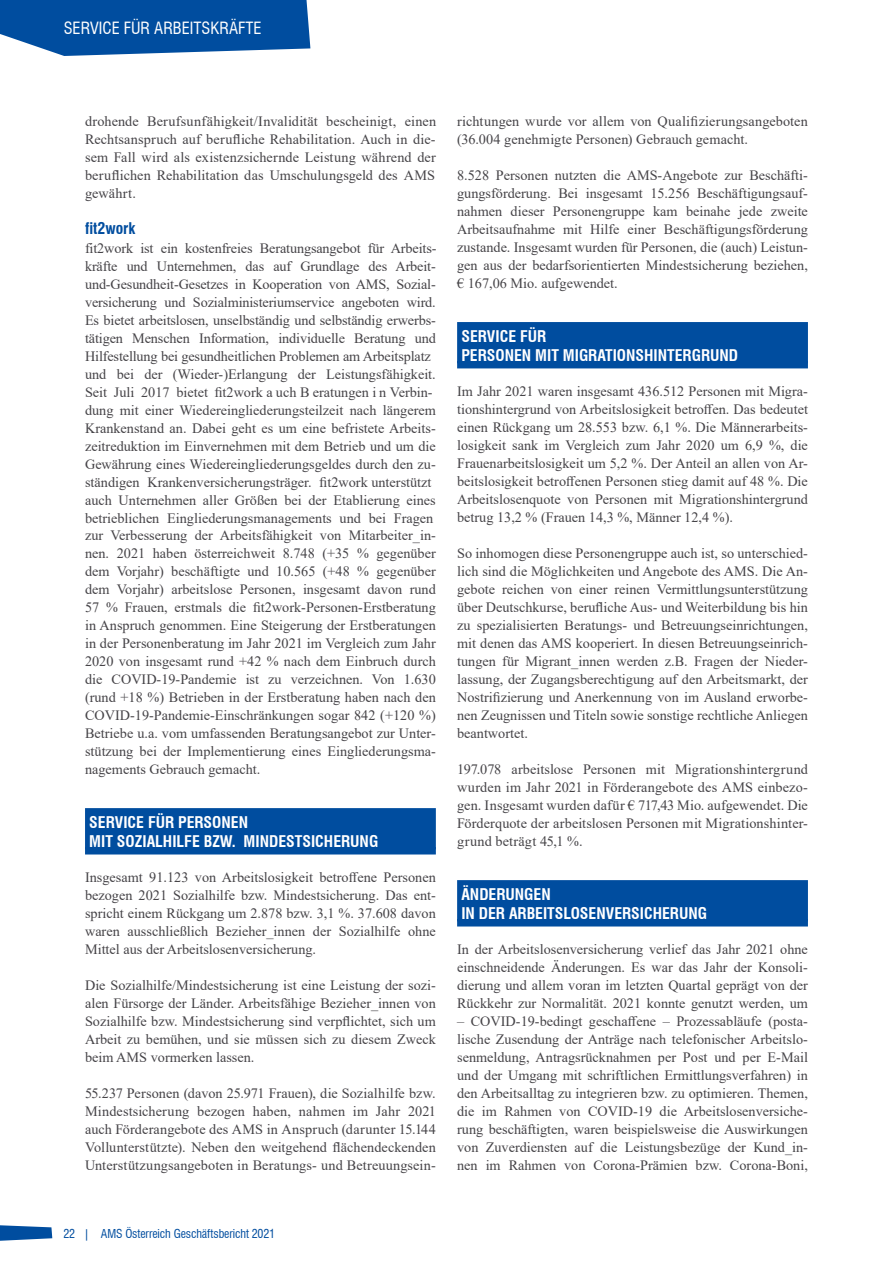
<style>
.page{position:relative;width:893px;height:1263px;background:#fff}
.page>*{position:absolute;margin:0;border:0;box-sizing:border-box;transform-origin:0 0}
.t1{font:condensed 16.5px "Swiss 721 BT";color:#fff}
.hl1_2_zeilen{font:700 condensed 15.75px/18.9px "Swiss 721 BT";color:#fff}
.Standard_Text{font:700 condensed 15.75px "Swiss 721 BT";color:#004d9f}
.Standard_Text-2{font:14.25px/18px "Times New Roman";color:#454347;text-align:justify}
.t2{font:condensed 12px "Swiss 721 BT";letter-spacing:-.01em;color:#004d9f}
.s1{font-style:inherit}
.s2{font-family:"Arial";font-stretch:normal}
</style>
<div class="page">
<svg style="left:0;top:0;width:310px;height:56px;background:#185ea8"></svg>
<div style="left:85px;top:808px;width:351px;height:41px;background:#004d9f"></div>
<div style="left:85px;top:847px;width:351px;height:7px;background:#004d9f"></div>
<div style="left:457px;top:322px;width:351px;height:41px;background:#004d9f"></div>
<div style="left:457px;top:361px;width:351px;height:7px;background:#004d9f"></div>
<div style="left:457px;top:880px;width:351px;height:41px;background:#004d9f"></div>
<div style="left:457px;top:919px;width:351px;height:7px;background:#004d9f"></div>
<svg style="left:0;top:1225px;width:52px;height:16px"></svg>
<p class="t1" style="left:64px;top:18px;width:199px">SERVICE FÜR ARBEITSKRÄFTE</p>
<p class="Standard_Text-2" style="left:85px;top:112px;width:353px">drohende Berufsunfähigkeit/Invalidität bescheinigt, einen Rechtsanspruch auf berufliche Rehabilitation. Auch in die&shy;sem Fall wird als existenzsichernde Leistung während der beruflichen Rehabilitation das Umschulungsgeld des AMS gewährt.</p>
<p class="Standard_Text" style="left:85px;top:219px;width:52px">fit2work</p>
<p class="Standard_Text-2" style="left:85px;top:239px;width:353px;text-align:left">fit2work ist ein kostenfreies Beratungsangebot für Arbeits&shy;kräfte und Unternehmen, das auf Grundlage des Arbeit&shy;und-Gesundheit-Gesetzes in Kooperation von AMS, Sozial&shy;versicherung und Sozialministeriumservice angeboten wird.<br>Es bietet arbeitslosen, unselbständig und selbständig erwerbs&shy;tätigen Menschen Information, individuelle Beratung und Hilfestellung bei gesundheitlichen Problemen am Arbeitsplatz und bei der (Wieder-)Erlangung der Leistungsfähigkeit.<br>Seit Juli 2017 bietet fit2work a uch B eratungen i n Verbin&shy;dung mit einer Wiedereingliederungsteilzeit nach längerem Krankenstand an. Dabei geht es um eine befristete Arbeits&shy;zeitreduktion im Einvernehmen mit dem Betrieb und um die Gewährung eines Wiedereingliederungsgeldes durch den zu&shy;ständigen Krankenversicherungsträger. fit2work unterstützt auch Unternehmen aller Größen bei der Etablierung eines <span class="s1">b</span>etrieblichen Eingliederungsmanagements und bei Fragen zur Verbesserung der Arbeitsfähigkeit von Mitarbeiter_in&shy;nen. 2021 haben österreichweit 8.748 (+35 % gegenüber dem Vorjahr) beschäftigte und 10.565 (+48 % gegenüber dem Vorjahr) arbeitslose Personen, insgesamt davon rund 57 % Frauen, erstmals die fit2work-Personen-Erstberatung in Anspruch genommen. Eine Steigerung der Erstberatungen in der Personenberatung im Jahr 2021 im Vergleich zum Jahr 2020 von insgesamt rund +42 % nach dem Einbruch durch die COVID-19-Pandemie ist zu verzeichnen. Von 1.630 (rund +18 %) Betrieben in der Erstberatung haben nach den COVID-19-Pandemie-Einschränkungen sogar 842 (+120 %)<br>Betriebe u.a. vom umfassenden Beratungsangebot zur Unter&shy;stützung bei der Implementierung eines Eingliederungsma&shy;nagements Gebrauch gemacht.</p>
<h2 class="hl1_2_zeilen" style="left:89px;top:813px;width:290px">SERVICE FÜR PERSONEN<br>MIT SOZIALHILFE BZW. MINDESTSICHERUNG</h2>
<p class="Standard_Text-2" style="left:85px;top:868px;width:352px">Insgesamt 91.123 von Arbeitslosigkeit betroffene Personen bezogen 2021 Sozialhilfe bzw. Mindestsicherung. Das ent&shy;spricht einem Rückgang um 2.878 bzw. 3,1 %. 37.608 davon waren ausschließlich Bezieher_innen der Sozialhilfe ohne Mittel aus der Arbeitslosenversicherung.</p>
<p class="Standard_Text-2" style="left:85px;top:976px;width:352px">Die Sozialhilfe/Mindestsicherung ist eine Leistung der sozi&shy;alen Fürsorge der Länder. Arbeitsfähige Bezieher_innen von Sozialhilfe bzw. Mindestsicherung sind verpflichtet, sich um Arbeit zu bemühen, und sie müssen sich zu diesem Zweck beim AMS vormerken lassen.</p>
<p class="Standard_Text-2" style="left:85px;top:1084px;width:352px">55.237 Personen (davon 25.971 Frauen), die Sozialhilfe bzw.<br>Mindestsicherung bezogen haben, nahmen im Jahr 2021 auch Förderangebote des AMS in Anspruch (darunter 15.144<br>Vollunterstützte). Neben den weitgehend flächendeckenden Unterstützungsangeboten in Beratungs- und Betreuungsein-</p>
<p class="Standard_Text-2" style="left:457px;top:112px;width:352px">richtungen wurde vor allem von Qualifizierungsangeboten (36.004 genehmigte Personen) Gebrauch gemacht.</p>
<p class="Standard_Text-2" style="left:457px;top:166px;width:352px">8.528 Personen nutzten die AMS-Angebote zur Beschäfti&shy;gungsförderung. Bei insgesamt 15.256 Beschäftigungsauf&shy;nahmen dieser Personengruppe kam beinahe jede zweite Arbeitsaufnahme mit Hilfe einer Beschäftigungsförderung zustande. Insgesamt wurden für Personen, die (auch) Leistun&shy;gen aus der bedarfsorientierten Mindestsicherung beziehen, € 167,06 Mio. aufgewendet.</p>
<h2 class="hl1_2_zeilen" style="left:461px;top:327px;width:278px">SERVICE FÜR<br>PERSONEN MIT MIGRATIONSHINTERGRUND</h2>
<p class="Standard_Text-2" style="left:457px;top:382px;width:352px">Im Jahr 2021 waren insgesamt 436.512 Personen mit Migra&shy;tionshintergrund von Arbeitslosigkeit betroffen. Das bedeutet einen Rückgang um 28.553 bzw. 6,1 %. Die Männerarbeits&shy;losigkeit sank im Vergleich zum Jahr 2020 um 6,9 %, die Frauenarbeitslosigkeit um 5,2 %. Der Anteil an allen von Ar&shy;beitslosigkeit betroffenen Personen stieg damit auf 48 %. Die Arbeitslosenquote von Personen mit Migrationshintergrund betrug 13,2 % (Frauen 14,3 %, Männer 12,4 %).</p>
<p class="Standard_Text-2" style="left:457px;top:544px;width:352px">So inhomogen diese Personengruppe auch ist, so unterschied&shy;lich sind die Möglichkeiten und Angebote des AMS. Die An&shy;gebote reichen von einer reinen Vermittlungsunterstützung über Deutschkurse, berufliche Aus- und Weiterbildung bis hin zu spezialisierten Beratungs- und Betreuungseinrichtungen, mit denen das AMS kooperiert. In diesen Betreuungseinrich&shy;tungen für Migrant_innen werden z.B. Fragen der Nieder&shy;lassung, der Zugangsberechtigung auf den Arbeitsmarkt, der Nostrifizierung und Anerkennung von im Ausland erworbe&shy;nen Zeugnissen und Titeln sowie sonstige rechtliche Anliegen beantwortet.</p>
<p class="Standard_Text-2" style="left:457px;top:760px;width:352px">197.078 arbeitslose Personen mit Migrationshintergrund wurden im Jahr 2021 in Förderangebote des AMS einbezo&shy;gen. Insgesamt wurden dafür € 717,43 Mio. aufgewendet. Die Förderquote der arbeitslosen Personen mit Migrationshinter&shy;grund beträgt 45,1 %.</p>
<h2 class="hl1_2_zeilen" style="left:461px;top:885px;width:247px">ÄNDERUNGEN<br>IN DER ARBEITSLOSENVERSICHERUNG</h2>
<p class="Standard_Text-2" style="left:457px;top:940px;width:352px">In der Arbeitslosenversicherung verlief das Jahr 2021 ohne einschneidende Änderungen. Es war das Jahr der Konsoli&shy;dierung und allem voran im letzten Quartal geprägt von der Rückkehr zur Normalität. 2021 konnte genutzt werden, um</p>
<p class="Standard_Text-2" style="left:457px;top:1012px;width:352px">– COVID-19-bedingt geschaffene – Prozessabläufe (posta&shy;lische Zusendung der Anträge nach telefonischer Arbeitslo&shy;senmeldung, Antragsrücknahmen per Post und per E-Mail und der Umgang mit schriftlichen Ermittlungsverfahren) in den Arbeitsalltag zu integrieren bzw. zu optimieren. Themen, die im Rahmen von COVID-19 die Arbeitslosenversiche&shy;rung beschäftigten, waren beispielsweise die Auswirkungen von Zuverdiensten auf die Leistungsbezüge der Kund_in&shy;nen im Rahmen von Corona-Prämien bzw. Corona-Boni,</p>
<p class="t2" style="left:63px;top:1226px;width:213px">22 <span class="s2">|</span> AMS Österreich Geschäftsbericht 2021</p>
</div>
